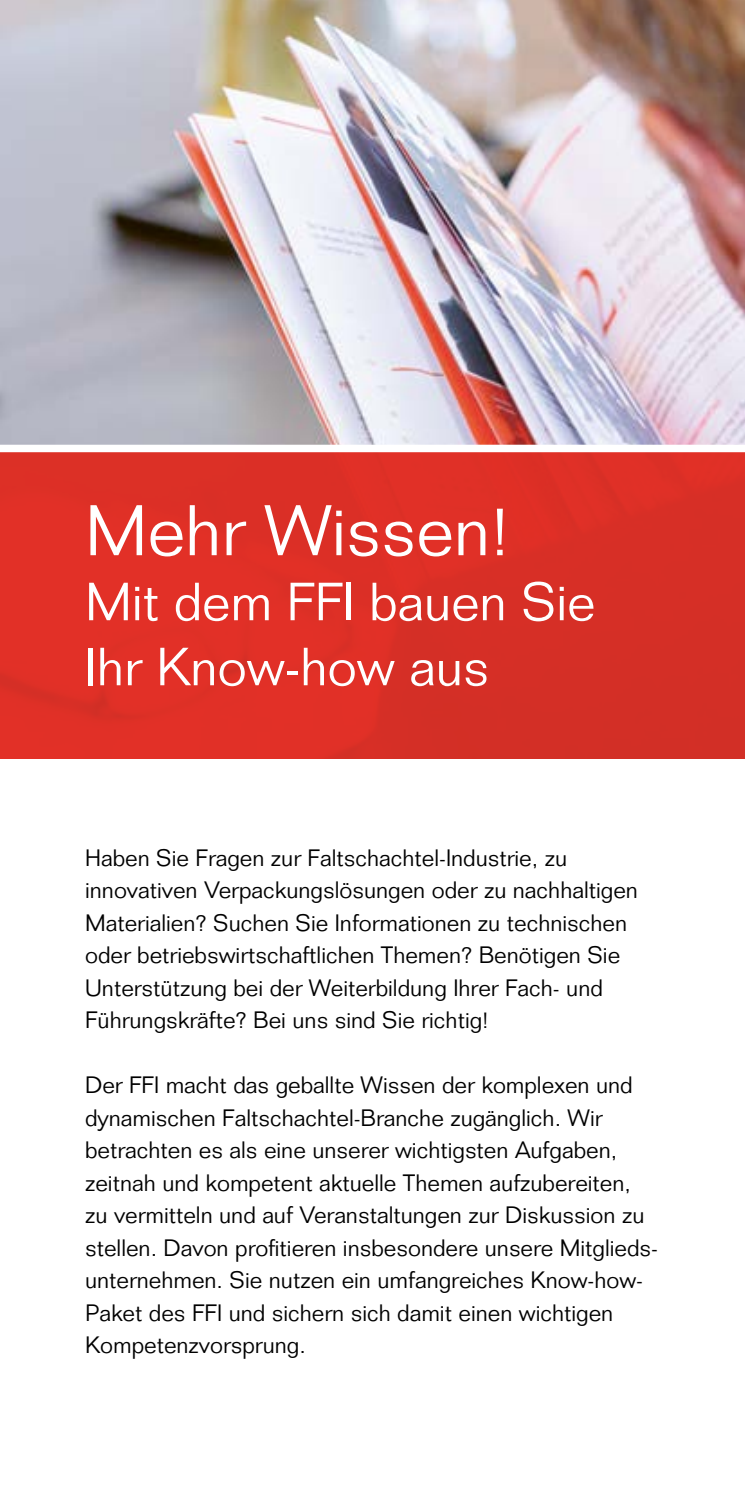
<style>
.page{position:relative;width:745px;height:1489px;background:#fff}
.page>*{position:absolute;margin:0;border:0;box-sizing:border-box;transform-origin:0 0}
.t1{font:300 70px "Folio Std";color:#fff}
.t2{font:300 52.5px/65px "Folio Std";color:#fff}
.t3{font:300 23.25px/32.5px "Folio Std";color:#000}
</style>
<div class="page">
<img style="left:0;top:0;width:744px;height:444px">
<div style="left:0;top:448px;width:744px;height:310px;background:#dd3026"></div>
<div style="left:0;top:444px;width:744px;height:8px;background:#fff"></div>
<h1 class="t1" style="left:85px;top:488px;width:425px">Mehr Wissen!</h1>
<h2 class="t2" style="left:85px;top:569px;width:511px">Mit dem FFI bauen Sie<br>Ihr Know-how aus</h2>
<p class="t3" style="left:85px;top:841px;width:554px">Haben Sie Fragen zur Faltschachtel-Industrie, zu innovativen Verpackungslösungen oder zu nachhaltigen Materialien? Suchen Sie Informationen zu technischen oder betriebswirtschaftlichen Themen? Benötigen Sie Unterstützung bei der Weiterbildung Ihrer Fach- und Führungskräfte? Bei uns sind Sie richtig!</p>
<p class="t3" style="left:85px;top:1068px;width:574px">Der FFI macht das geballte Wissen der komplexen und dynamischen Faltschachtel-Branche zugänglich. Wir betrachten es als eine unserer wichtigsten Aufgaben, zeitnah und kompetent aktuelle Themen aufzubereiten, zu vermitteln und auf Veranstaltungen zur Diskussion zu stellen. Davon profitieren insbesondere unsere Mitglieds&shy;unternehmen. Sie nutzen ein umfangreiches Know-how-Paket des FFI und sichern sich damit einen wichtigen Kompetenzvorsprung.</p>
</div>
